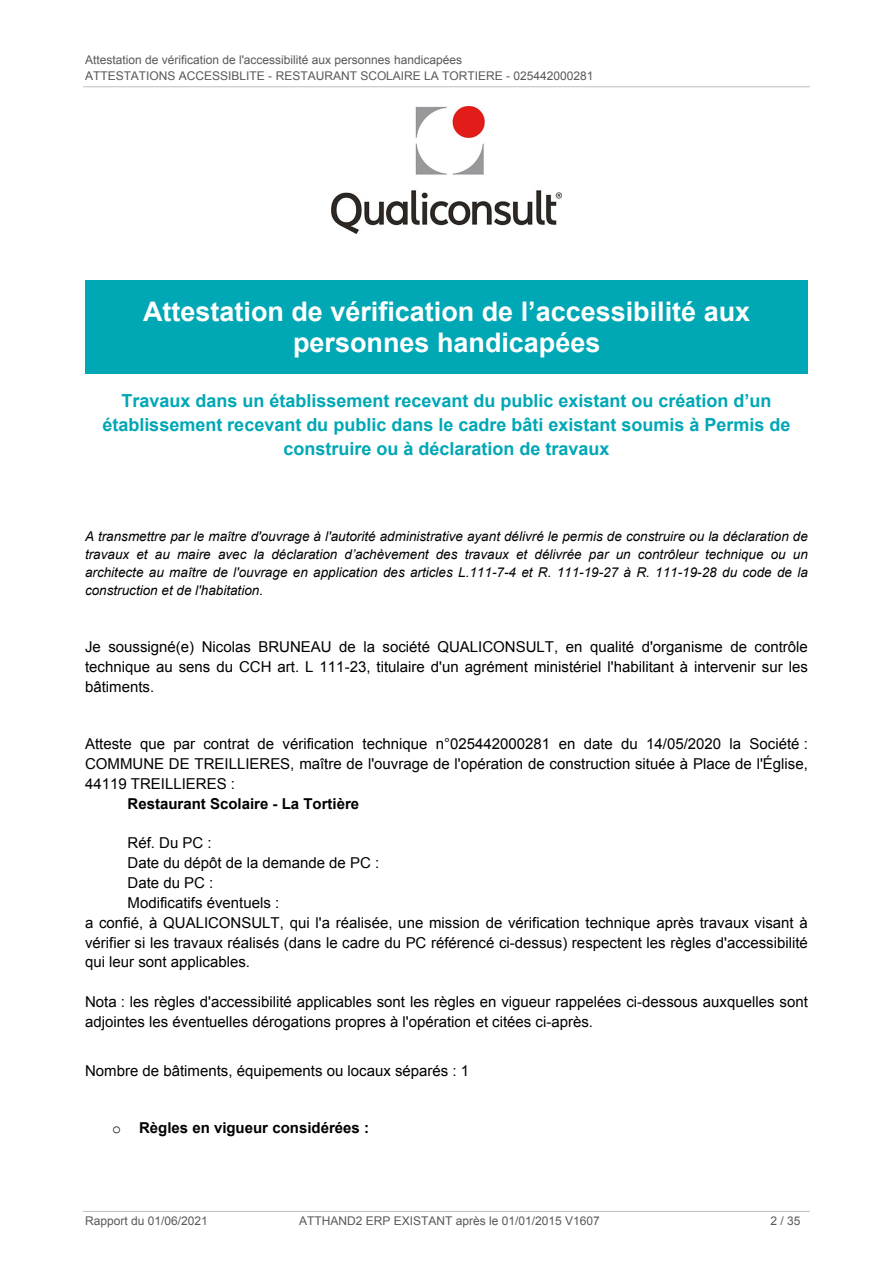
<style>
.page{position:relative;width:893px;height:1263px;background:#fff}
.page>*{position:absolute;margin:0;border:0;box-sizing:border-box;transform-origin:0 0}
.t1{font:700 27px/31px "Arial";color:#fff;text-align:center}
.t2{font:700 18px/23.9px "Arial";color:#00a7b5;text-align:center}
.t3{font:15px/19.8px "Arial";color:#000;text-align:justify}
.t4{font:700 15px "Arial";color:#000}
.t5{font:italic 13.5px/17.9px "Arial";color:#000;text-align:justify}
.t6{font:12px/15.9px "Arial";color:#595959}
.s1{font-family:"Courier New";font-weight:400}
</style>
<div class="page">
<hr style="left:83px;top:86px;width:727px;height:1px;background:#bfbfbf">
<hr style="left:83px;top:1211px;width:727px;height:1px;background:#bfbfbf">
<img style="left:332px;top:106px;width:229px;height:128px">
<div style="left:86px;top:280px;width:722px;height:93px;background:#00a7b5"></div>
<p class="t6" style="left:85px;top:52px;width:510px">Attestation de vérification de l'accessibilité aux personnes handicapées<br>ATTESTATIONS ACCESSIBLITE - RESTAURANT SCOLAIRE LA TORTIERE - 025442000281</p>
<h1 class="t1" style="left:143px;top:297px;width:609px">Attestation de vérification de l’accessibilité aux personnes handicapées</h1>
<p class="t2" style="left:102px;top:390px;width:690px">Travaux dans un établissement recevant du public existant ou création d’un établissement recevant du public dans le cadre bâti existant soumis à Permis de construire ou à déclaration de travaux</p>
<p class="t5" style="left:85px;top:528px;width:724px">A transmettre par le maître d'ouvrage à l'autorité administrative ayant délivré le permis de construire ou la déclaration de travaux et au maire avec la déclaration d’achèvement des travaux et délivrée par un contrôleur technique ou un architecte au maître de l'ouvrage en application des articles L.111-7-4 et R. 111-19-27 à R. 111-19-28 du code de la construction et de l'habitation.</p>
<p class="t3" style="left:85px;top:637px;width:724px">Je soussigné(e) Nicolas BRUNEAU de la société QUALICONSULT, en qualité d'organisme de contrôle technique au sens du CCH art. L 111-23, titulaire d'un agrément ministériel l'habilitant à intervenir sur les bâtiments.</p>
<p class="t3" style="left:85px;top:734px;width:724px">Atteste que par contrat de vérification technique n°025442000281 en date du 14/05/2020 la Société :<br>COMMUNE DE TREILLIERES, maître de l'ouvrage de l'opération de construction située à Place de l'Église, 44119 TREILLIERES :</p>
<p class="t4" style="left:128px;top:793px;width:233px">Restaurant Scolaire - La Tortière</p>
<p class="t3" style="left:128px;top:833px;width:86px">Réf. Du PC :</p>
<p class="t3" style="left:128px;top:853px;width:253px">Date du dépôt de la demande de PC :</p>
<p class="t3" style="left:128px;top:873px;width:87px">Date du PC :</p>
<p class="t3" style="left:128px;top:893px;width:153px">Modificatifs éventuels :</p>
<p class="t3" style="left:85px;top:913px;width:724px">a confié, à QUALICONSULT, qui l'a réalisée, une mission de vérification technique après travaux visant à</p>
<p class="t3" style="left:85px;top:932px;width:724px">vérifier si les travaux réalisés (dans le cadre du PC référencé ci-dessus) respectent les règles d'accessibilité</p>
<p class="t3" style="left:85px;top:952px;width:167px">qui leur sont applicables.</p>
<p class="t3" style="left:85px;top:992px;width:724px">Nota : les règles d'accessibilité applicables sont les règles en vigueur rappelées ci-dessous auxquelles sont adjointes les éventuelles dérogations propres à l'opération et citées ci-après.</p>
<p class="t3" style="left:85px;top:1060px;width:386px">Nombre de bâtiments, équipements ou locaux séparés : 1</p>
<p class="t4" style="left:112px;top:1118px;width:259px"><span class="s1">o</span> Règles en vigueur considérées :</p>
<p class="t6" style="left:85px;top:1212px;width:124px">Rapport du 01/06/2021</p>
<p class="t6" style="left:299px;top:1212px;width:302px">ATTHAND2 ERP EXISTANT après le 01/01/2015 V1607</p>
<p class="t6" style="left:771px;top:1212px;width:32px">2 / 35</p>
</div>
